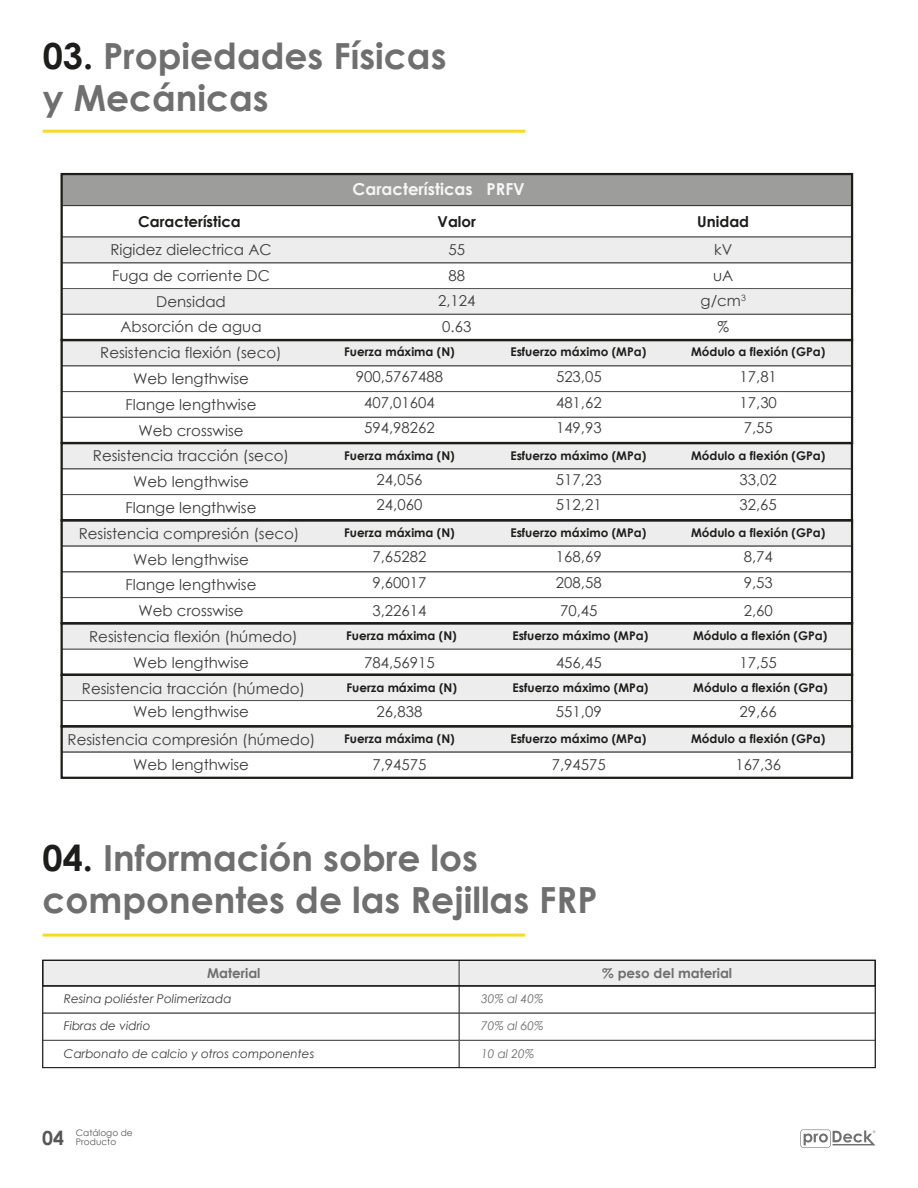
<style>
.page{position:relative;width:918px;height:1188px;background:#fff}
.page>*{position:absolute;margin:0;border:0;box-sizing:border-box;transform-origin:0 0}
.t1{font:700 36px/42px "Century Gothic";color:#706f6f}
.t2{font:700 16.5px "Century Gothic";color:#f6f6f6}
.t3{font:15px/25.5px "Century Gothic";color:#3c3c3b;text-align:center}
.t4{font:700 15px "Century Gothic";color:#1d1d1b}
.t5{font:700 13.5px "Century Gothic";color:#706f6f}
.t6{font:700 12px "Century Gothic";color:#1d1d1b}
.t7{font:italic 12px "Century Gothic";color:#3c3c3b}
.t8{font:italic 12px "Century Gothic";color:#706f6f}
.t9{font:9px/9px "Century Gothic";color:#575756}
.s1{color:#1d1d1b}
.s2{font-weight:700;font-size:19.5px}
</style>
<div class="page">
<div style="left:62px;top:174px;width:790px;height:32px;background:#9d9d9c"></div>
<hr style="left:43px;top:130px;width:482px;height:3px;background:#fcd728">
<div style="left:61px;top:205px;width:792px;height:33px;border:1px solid #3c3c3b"></div>
<div style="left:61px;top:237px;width:791px;height:26px;background:#ededed"></div>
<div style="left:61px;top:262px;width:791px;height:27px;border:1px solid #575756"></div>
<div style="left:61px;top:288px;width:791px;height:27px;background:#ededed;border:1px solid #575756"></div>
<div style="left:61px;top:314px;width:791px;height:26px;border:1px solid #575756"></div>
<div style="left:61px;top:340px;width:791px;height:26px;background:#ededed"></div>
<div style="left:61px;top:365px;width:791px;height:27px;border:1px solid #575756"></div>
<div style="left:61px;top:391px;width:791px;height:27px;border:1px solid #575756"></div>
<div style="left:61px;top:417px;width:791px;height:26px;border:1px solid #575756"></div>
<div style="left:61px;top:443px;width:791px;height:26px;background:#ededed"></div>
<div style="left:61px;top:468px;width:791px;height:27px;border:1px solid #575756"></div>
<div style="left:61px;top:494px;width:791px;height:27px;border:1px solid #575756"></div>
<div style="left:61px;top:520px;width:791px;height:26px;background:#ededed;border:1px solid #575756"></div>
<div style="left:61px;top:546px;width:791px;height:26px;border:1px solid #575756"></div>
<div style="left:61px;top:571px;width:791px;height:27px;border:1px solid #575756"></div>
<div style="left:61px;top:597px;width:791px;height:27px;border:1px solid #575756"></div>
<div style="left:62px;top:623px;width:790px;height:26px;background:#ededed"></div>
<div style="left:62px;top:675px;width:790px;height:26px;background:#ededed"></div>
<div style="left:61px;top:649px;width:791px;height:26px;border:1px solid #575756"></div>
<div style="left:61px;top:700px;width:791px;height:27px;border:1px solid #575756"></div>
<div style="left:61px;top:726px;width:791px;height:26px;background:#ededed;border:1px solid #575756"></div>
<div style="left:61px;top:752px;width:791px;height:26px;border:1px solid #575756"></div>
<div style="left:61px;top:173px;width:792px;height:168px;border:2px solid #1d1d1b"></div>
<div style="left:61px;top:339px;width:792px;height:105px;border:2px solid #1d1d1b"></div>
<div style="left:61px;top:442px;width:792px;height:79px;border:2px solid #1d1d1b"></div>
<div style="left:61px;top:519px;width:792px;height:105px;border:2px solid #1d1d1b"></div>
<div style="left:61px;top:622px;width:792px;height:54px;border:2px solid #1d1d1b"></div>
<div style="left:61px;top:674px;width:792px;height:53px;border:2px solid #1d1d1b"></div>
<div style="left:61px;top:725px;width:792px;height:54px;border:2px solid #1d1d1b"></div>
<hr style="left:43px;top:934px;width:482px;height:3px;background:#fcd728">
<div style="left:43px;top:960px;width:416px;height:26px;background:#ededed"></div>
<div style="left:459px;top:960px;width:416px;height:26px;background:#ededed;border:1px solid #575756"></div>
<div style="left:43px;top:986px;width:416px;height:27px;border:1px solid #575756"></div>
<div style="left:459px;top:986px;width:416px;height:27px;border:1px solid #575756"></div>
<div style="left:43px;top:1013px;width:416px;height:28px;border:1px solid #575756"></div>
<div style="left:459px;top:1013px;width:416px;height:28px;border:1px solid #575756"></div>
<div style="left:43px;top:1040px;width:416px;height:28px;border:1px solid #575756"></div>
<div style="left:459px;top:1040px;width:416px;height:28px;border:1px solid #575756"></div>
<div style="left:42px;top:960px;width:834px;height:108px;border:1px solid #1d1d1b"></div>
<div style="left:42px;top:960px;width:834px;height:26px;border:1px solid #1d1d1b"></div>
<svg style="left:800px;top:1130px;width:75px;height:18px"></svg>
<h1 class="t1" style="left:43px;top:34px;width:405px"><span class="s1">03.</span> Propiedades Físicas y Mecánicas</h1>
<p class="t2" style="left:353px;top:177px;width:174px">Características PRFV</p>
<p class="t4" style="left:138px;top:210px;width:104px">Característica</p>
<p class="t4" style="left:438px;top:210px;width:40px">Valor</p>
<p class="t4" style="left:697px;top:210px;width:53px">Unidad</p>
<p class="t3" style="left:438px;top:237px;width:39px">55<br>88<br>2,124<br>0.63</p>
<p class="t3" style="left:701px;top:237px;width:47px">kV<br>uA g/cm<sup>3 </sup>%</p>
<p class="t3" style="left:79px;top:237px;width:222px">Rigidez dielectrica AC<br>Fuga de corriente DC<br>Densidad<br>Absorción de agua<br>Resistencia flexión (seco)<br>Web lengthwise<br>Flange lengthwise<br>Web crosswise<br>Resistencia tracción (seco)<br>Web lengthwise<br>Flange lengthwise<br>Resistencia compresión (seco)<br>Web lengthwise<br>Flange lengthwise<br>Web crosswise</p>
<p class="t3" style="left:82px;top:624px;width:225px">Resistencia flexión (húmedo)<br>Web lengthwise<br>Resistencia tracción (húmedo)</p>
<p class="t3" style="left:68px;top:697px;width:249px;line-height:28.2px">Web lengthwise<br>Resistencia compresión (húmedo)</p>
<p class="t3" style="left:133px;top:751px;width:117px">Web lengthwise</p>
<p class="t6" style="left:344px;top:343px;width:112px">Fuerza máxima (N)</p>
<p class="t6" style="left:510px;top:343px;width:137px">Esfuerzo máximo (MPa)</p>
<p class="t6" style="left:691px;top:343px;width:136px">Módulo a flexión (GPa)</p>
<p class="t3" style="left:356px;top:364px;width:89px">900,5767488<br>407,01604<br>594,98262</p>
<p class="t3" style="left:556px;top:364px;width:47px;text-align:justify">523,05<br>481,62<br>149,93</p>
<p class="t3" style="left:740px;top:364px;width:39px;text-align:justify">17,81<br>17,30<br>7,55</p>
<p class="t6" style="left:691px;top:446px;width:136px">Módulo a flexión (GPa)</p>
<p class="t6" style="left:344px;top:446px;width:112px">Fuerza máxima (N)</p>
<p class="t6" style="left:510px;top:446px;width:137px">Esfuerzo máximo (MPa)</p>
<p class="t3" style="left:377px;top:466px;width:47px;text-align:left">24,056<br>24,060</p>
<p class="t3" style="left:556px;top:466px;width:47px;text-align:left">517,23<br>512,21</p>
<p class="t3" style="left:740px;top:466px;width:39px;text-align:left">33,02<br>32,65</p>
<p class="t6" style="left:691px;top:523px;width:136px">Módulo a flexión (GPa)</p>
<p class="t6" style="left:344px;top:523px;width:112px">Fuerza máxima (N)</p>
<p class="t6" style="left:510px;top:523px;width:137px">Esfuerzo máximo (MPa)</p>
<p class="t3" style="left:372px;top:544px;width:56px;text-align:left">7,65282<br>9,60017</p>
<p class="t3" style="left:372px;top:597px;width:56px">3,22614</p>
<p class="t3" style="left:556px;top:544px;width:47px;text-align:left">168,69<br>208,58</p>
<p class="t3" style="left:560px;top:597px;width:39px">70,45</p>
<p class="t3" style="left:744px;top:544px;width:31px;text-align:left">8,74<br>9,53</p>
<p class="t3" style="left:744px;top:597px;width:31px">2,60</p>
<p class="t6" style="left:346px;top:627px;width:112px">Fuerza máxima (N)</p>
<p class="t6" style="left:512px;top:627px;width:137px">Esfuerzo máximo (MPa)</p>
<p class="t6" style="left:693px;top:627px;width:136px">Módulo a flexión (GPa)</p>
<p class="t6" style="left:693px;top:678px;width:136px">Módulo a flexión (GPa)</p>
<p class="t6" style="left:691px;top:729px;width:136px">Módulo a flexión (GPa)</p>
<p class="t3" style="left:372px;top:751px;width:56px">7,94575</p>
<p class="t3" style="left:552px;top:751px;width:56px">7,94575</p>
<p class="t3" style="left:735px;top:751px;width:47px">167,36</p>
<p class="t3" style="left:364px;top:650px;width:72px">784,56915</p>
<p class="t3" style="left:556px;top:650px;width:47px">456,45</p>
<p class="t3" style="left:740px;top:650px;width:39px">17,55</p>
<p class="t6" style="left:346px;top:678px;width:112px">Fuerza máxima (N)</p>
<p class="t6" style="left:513px;top:678px;width:137px">Esfuerzo máximo (MPa)</p>
<p class="t3" style="left:377px;top:699px;width:47px">26,838</p>
<p class="t3" style="left:556px;top:699px;width:47px">551,09</p>
<p class="t3" style="left:740px;top:699px;width:39px">29,66</p>
<p class="t6" style="left:344px;top:729px;width:112px">Fuerza máxima (N)</p>
<p class="t6" style="left:510px;top:729px;width:137px">Esfuerzo máximo (MPa)</p>
<h1 class="t1" style="left:43px;top:836px;width:557px"><span class="s1">04.</span> Información sobre los componentes de las Rejillas FRP</h1>
<p class="t5" style="left:207px;top:963px;width:55px">Material</p>
<p class="t5" style="left:602px;top:963px;width:131px">% peso del material</p>
<p class="t7" style="left:64px;top:990px;width:169px">Resina poliéster Polimerizada</p>
<p class="t8" style="left:481px;top:990px;width:64px">30% al 40%</p>
<p class="t7" style="left:64px;top:1018px;width:88px">Fibras de vidrio</p>
<p class="t8" style="left:481px;top:1018px;width:64px">70% al 60%</p>
<p class="t7" style="left:64px;top:1045px;width:252px">Carbonato de calcio y otros componentes</p>
<p class="t8" style="left:481px;top:1045px;width:55px">10 al 20%</p>
<p class="t9" style="left:76px;top:1128px;width:58px;text-indent:-34px"><span class="s2">04</span> Catálogo de<br>Producto</p>
</div>
